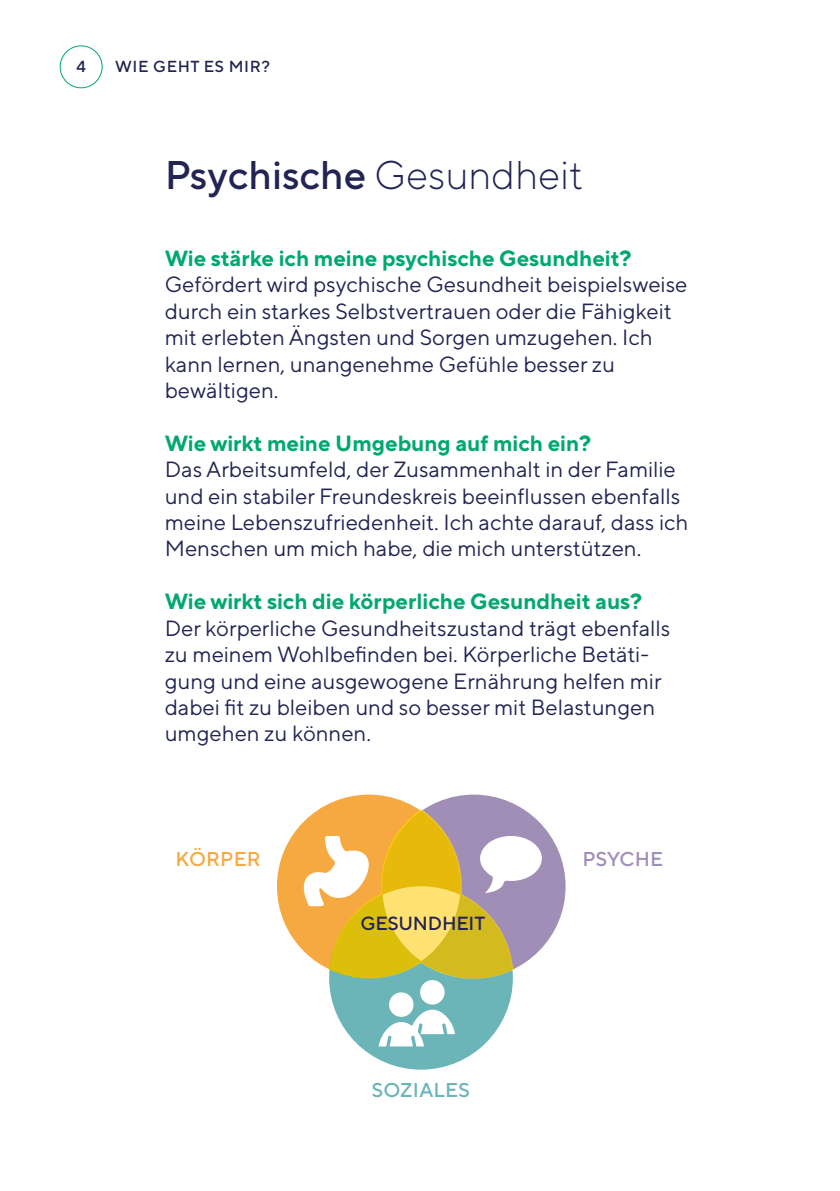
<style>
.page{position:relative;width:840px;height:1191px;background:#fff}
.page>*{position:absolute;margin:0;border:0;box-sizing:border-box;transform-origin:0 0}
.t1{font:500 40px "TT Norms Pro";color:#222453}
.t2{font:22px/26.4px "TT Norms Pro";color:#222453}
.t3{font:700 22px "TT Norms Pro";color:#00a870}
.t4{font:500 20px "TT Norms Pro";letter-spacing:.01em;color:#6bb5b8}
.t5{font:500 20px "TT Norms Pro";letter-spacing:.01em;color:#f7a941}
.t6{font:500 20px "TT Norms Pro";letter-spacing:.01em;color:#a08eb7}
.t7{font:500 19px "TT Norms Pro";letter-spacing:-.01em;color:#222453}
.t8{font:500 16px "TT Norms Pro";letter-spacing:.04em;color:#222453}
.s1{font-weight:300}
</style>
<div class="page">
<div style="left:60px;top:45px;width:43px;height:43px;border:1px solid #00a870;border-radius:50%"></div>
<div style="left:381px;top:794px;width:184px;height:184px;background:#a08eb7;border-radius:50%"></div>
<div style="left:329px;top:886px;width:183px;height:183px;background:#6bb5b8;border-radius:50%"></div>
<div style="left:420px;top:980px;width:24px;height:24px;background:#fff;border-radius:50%"></div>
<div style="left:277px;top:794px;width:183px;height:184px;background:#f7a941;border-radius:50%"></div>
<div style="left:389px;top:992px;width:24px;height:25px;background:#fff;border-radius:50%"></div>
<svg style="left:378px;top:1009px;width:76px;height:37px"></svg>
<svg style="left:301px;top:808px;width:240px;height:171px"></svg>
<p class="t8" style="left:76px;top:56px;width:11px">4</p>
<p class="t8" style="left:115px;top:56px;width:156px">WIE GEHT ES MIR?</p>
<h1 class="t1" style="left:165px;top:148px;width:420px">Psychische <span class="s1">Gesundheit</span></h1>
<p class="t3" style="left:165px;top:244px;width:468px">Wie stärke ich meine psychische Gesundheit?</p>
<p class="t2" style="left:165px;top:271px;width:524px">Gefördert wird psychische Gesundheit beispielsweise durch ein starkes Selbstvertrauen oder die Fähigkeit mit erlebten Ängsten und Sorgen umzugehen. Ich kann lernen, unangenehme Gefühle besser zu bewältigen.</p>
<p class="t3" style="left:165px;top:428px;width:428px">Wie wirkt meine Umgebung auf mich ein?</p>
<p class="t2" style="left:165px;top:455px;width:525px">Das Arbeitsumfeld, der Zusammenhalt in der Familie und ein stabiler Freundeskreis beeinflussen ebenfalls meine Lebenszufriedenheit. Ich achte darauf, dass ich Menschen um mich habe, die mich unterstützen.</p>
<p class="t3" style="left:165px;top:587px;width:478px">Wie wirkt sich die körperliche Gesundheit aus?</p>
<p class="t2" style="left:165px;top:614px;width:507px">Der körperliche Gesundheitszustand trägt ebenfalls zu meinem Wohlbefinden bei. Körperliche Betäti&shy;gung und eine ausgewogene Ernährung helfen mir dabei fit zu bleiben und so besser mit Belastungen umgehen zu können.</p>
<p class="t5" style="left:175px;top:846px;width:87px">KÖRPER</p>
<p class="t6" style="left:582px;top:846px;width:82px">PSYCHE</p>
<p class="t7" style="left:360px;top:911px;width:126px">GESUNDHEIT</p>
<p class="t4" style="left:371px;top:1077px;width:99px">SOZIALES</p>
</div>
